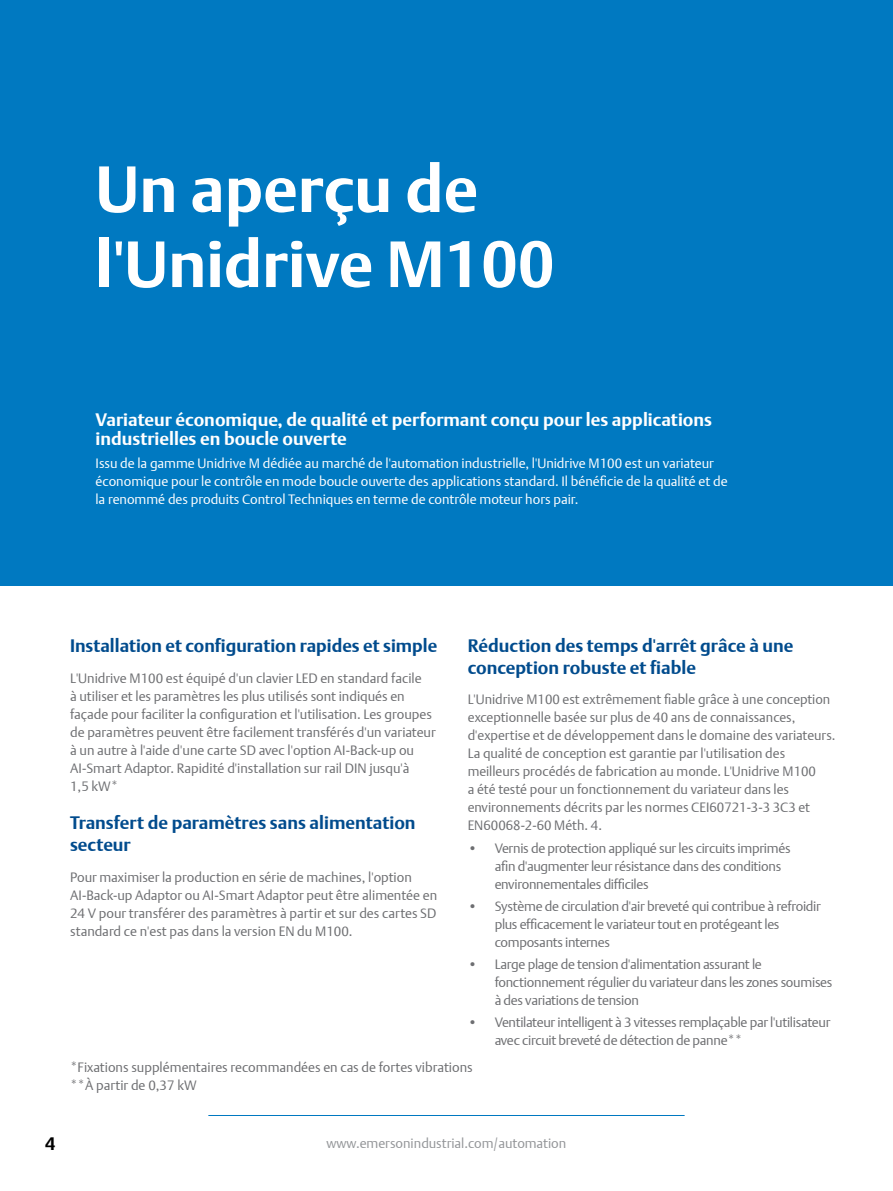
<style>
.page{position:relative;width:893px;height:1191px;background:#fff}
.page>*{position:absolute;margin:0;border:0;box-sizing:border-box;transform-origin:0 0}
.t1{font:700 64.5px/75px "DTL Argo T";color:#fff}
.t2{font:700 18px/21.6px "DTL Argo T";color:#004b8d}
.t3{font:700 18px/19.5px "DTL Argo T";color:#fff}
.t4{font:700 18px "DTL Argo T";color:#000}
.t5{font:13.5px/18px "DTL Argo T Light";letter-spacing:-.005em;color:#6d6e71}
.t6{font:13.5px/18px "DTL Argo T Light";color:#fff}
.t7{font:13.5px "DTL Argo T Light";color:#939598}
</style>
<div class="page">
<hr style="left:208px;top:1115px;width:477px;height:1px;background:#0079c1">
<div style="left:0;top:0;width:893px;height:585px;background:#0079c1"></div>
<h1 class="t1" style="left:96px;top:151px;width:460px">Un aperçu de l'Unidrive M100</h1>
<h2 class="t3" style="left:96px;top:409px;width:618px">Variateur économique, de qualité et performant conçu pour les applications industrielles en boucle ouverte</h2>
<p class="t6" style="left:96px;top:453px;width:634px">Issu de la gamme Unidrive M dédiée au marché de l'automation industrielle, l'Unidrive M100 est un variateur économique pour le contrôle en mode boucle ouverte des applications standard. Il bénéficie de la qualité et de la renommé des produits Control Techniques en terme de contrôle moteur hors pair.</p>
<h2 class="t2" style="left:468px;top:634px;width:327px">Réduction des temps d'arrêt grâce à une conception robuste et fiable</h2>
<p class="t5" style="left:468px;top:690px;width:369px">L'Unidrive M100 est extrêmement fiable grâce à une conception exceptionnelle basée sur plus de 40 ans de connaissances, d'expertise et de développement dans le domaine des variateurs.<br>La qualité de conception est garantie par l'utilisation des meilleurs procédés de fabrication au monde. L'Unidrive M100<br>a été testé pour un fonctionnement du variateur dans les environnements décrits par les normes CEI60721‑3‑3 3C3 et EN60068‑2‑60 Méth. 4.</p>
<p class="t5" style="left:495px;top:838px;width:298px;text-indent:-27px">• Vernis de protection appliqué sur les circuits imprimés afin d'augmenter leur résistance dans des conditions environnementales difficiles</p>
<p class="t5" style="left:495px;top:897px;width:328px;text-indent:-27px">• Système de circulation d'air breveté qui contribue à refroidir plus efficacement le variateur tout en protégeant les composants internes</p>
<p class="t5" style="left:495px;top:955px;width:339px;text-indent:-27px">• Large plage de tension d'alimentation assurant le fonctionnement régulier du variateur dans les zones soumises à des variations de tension</p>
<p class="t5" style="left:495px;top:1013px;width:337px;text-indent:-27px">• Ventilateur intelligent à 3 vitesses remplaçable par l'utilisateur avec circuit breveté de détection de panne**</p>
<p class="t5" style="left:70px;top:1058px;width:404px">*Fixations supplémentaires recommandées en cas de fortes vibrations **À partir de 0,37 kW</p>
<h2 class="t2" style="left:70px;top:634px;width:369px">Installation et configuration rapides et simple</h2>
<p class="t5" style="left:70px;top:669px;width:367px">L'Unidrive M100 est équipé d'un clavier LED en standard facile<br>à utiliser et les paramètres les plus utilisés sont indiqués en façade pour faciliter la configuration et l'utilisation. Les groupes de paramètres peuvent être facilement transférés d'un variateur à un autre à l'aide d'une carte SD avec l'option AI-Back-up ou AI-Smart Adaptor. Rapidité d'installation sur rail DIN jusqu'à<br>1,5 kW*</p>
<h2 class="t2" style="left:70px;top:812px;width:347px">Transfert de paramètres sans alimentation secteur</h2>
<p class="t5" style="left:70px;top:868px;width:369px">Pour maximiser la production en série de machines, l'option AI-Back-up Adaptor ou AI-Smart Adaptor peut être alimentée en 24 V pour transférer des paramètres à partir et sur des cartes SD standard ce n'est pas dans la version EN du M100.</p>
<h2 class="t4" style="left:45px;top:1132px;width:12px">4</h2>
<p class="t7" style="left:327px;top:1135px;width:241px">www.emersonindustrial.com/automation</p>
</div>
